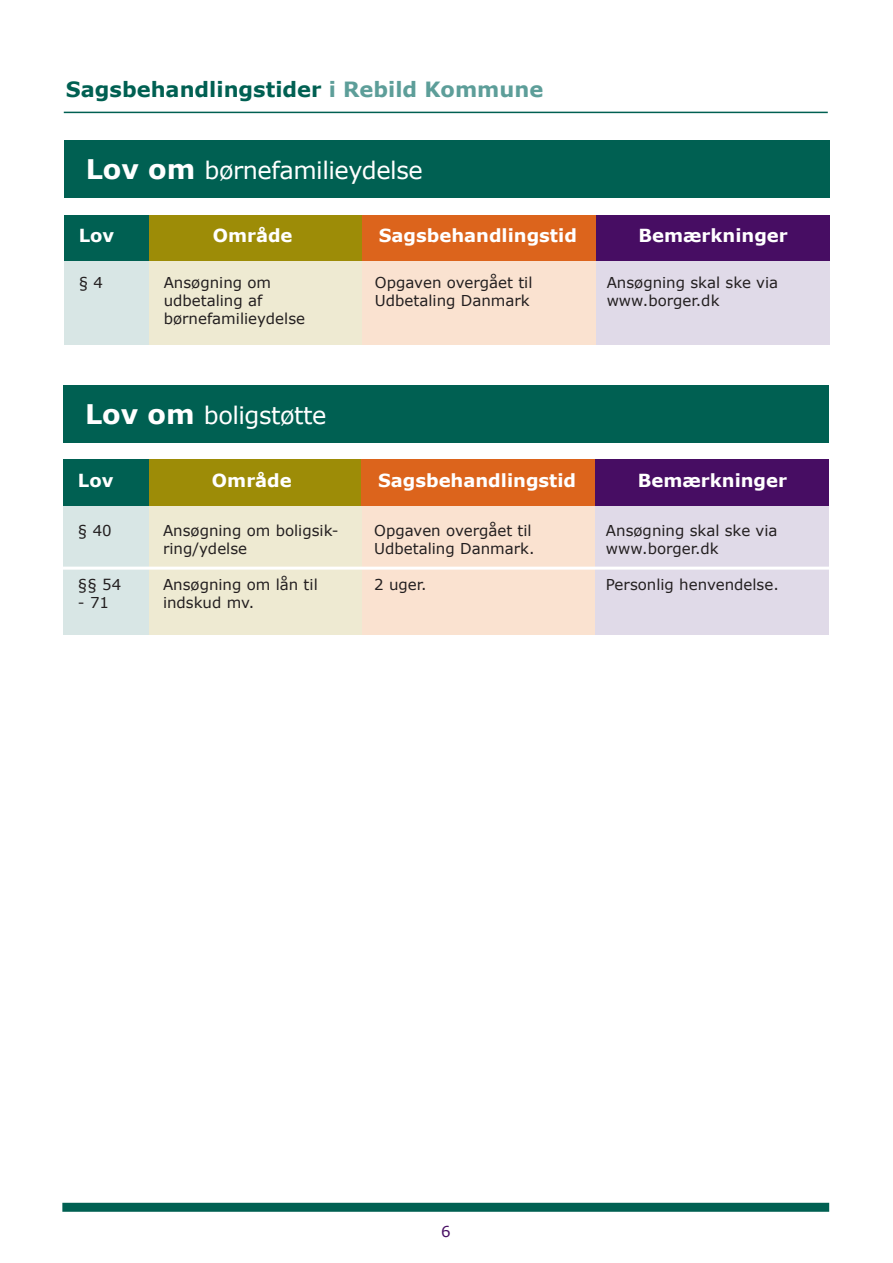
<style>
.page{position:relative;width:893px;height:1263px;background:#fff}
.page>*{position:absolute;margin:0;border:0;box-sizing:border-box;transform-origin:0 0}
.t1{font:24px "Verdana";letter-spacing:-.02em;color:#fff}
.t2{font:700 21px "Verdana";color:#006052}
.t3{font:700 18px "Verdana";color:#fff}
._52{font:15px/18px "Verdana";color:#231f20}
.t4{font:15px "Verdana";color:#470d63}
.s1{color:#5d9e99}
.s2{font-weight:700;font-size:27px}
</style>
<div class="page">
<div style="left:62px;top:1203px;width:767px;height:9px;background:#006052"></div>
<hr style="left:64px;top:112px;width:764px;height:1px;background:#006052">
<div style="left:64px;top:140px;width:766px;height:58px;background:#006052"></div>
<div style="left:64px;top:385px;width:765px;height:57px;background:#006052"></div>
<div style="left:64px;top:215px;width:86px;height:46px;background:#006052"></div>
<div style="left:64px;top:459px;width:85px;height:47px;background:#006052"></div>
<div style="left:150px;top:215px;width:212px;height:46px;background:#9d8c07"></div>
<div style="left:149px;top:459px;width:212px;height:47px;background:#9d8c07"></div>
<div style="left:362px;top:215px;width:234px;height:46px;background:#dc641c"></div>
<div style="left:361px;top:459px;width:234px;height:47px;background:#dc641c"></div>
<div style="left:596px;top:215px;width:234px;height:46px;background:#470d63"></div>
<div style="left:595px;top:459px;width:234px;height:47px;background:#470d63"></div>
<div style="left:64px;top:261px;width:86px;height:84px;background:#d8e6e5"></div>
<div style="left:596px;top:261px;width:234px;height:84px;background:#e0dae8"></div>
<div style="left:362px;top:261px;width:234px;height:84px;background:#fae2d0"></div>
<div style="left:150px;top:261px;width:212px;height:84px;background:#eeead2"></div>
<div style="left:64px;top:506px;width:85px;height:128px;background:#d8e6e5"></div>
<div style="left:595px;top:506px;width:234px;height:128px;background:#e0dae8"></div>
<div style="left:361px;top:506px;width:234px;height:128px;background:#fae2d0"></div>
<div style="left:149px;top:506px;width:212px;height:128px;background:#eeead2"></div>
<hr style="left:52px;top:567px;width:803px;height:3px;background:#fff">
<h2 class="t2" style="left:66px;top:75px;width:479px">Sagsbehandlingstider <span class="s1">i Rebild Kommune</span></h2>
<p class="t1" style="left:86px;top:154px;width:338px"><span class="s2">Lov om</span> børnefamilieydelse</p>
<p class="t3" style="left:79px;top:223px;width:37px">Lov</p>
<p class="t3" style="left:213px;top:223px;width:81px">Område</p>
<p class="t3" style="left:379px;top:223px;width:200px">Sagsbehandlingstid</p>
<p class="t3" style="left:638px;top:223px;width:151px">Bemærkninger</p>
<p class="_52" style="left:79px;top:273px;width:26px">§ 4</p>
<p class="_52" style="left:164px;top:273px;width:109px">Ansøgning om</p>
<p class="_52" style="left:164px;top:291px;width:100px">udbetaling af</p>
<p class="_52" style="left:164px;top:309px;width:143px">børnefamilieydelse</p>
<p class="t1" style="left:85px;top:399px;width:243px"><span class="s2">Lov om</span> boligstøtte</p>
<p class="_52" style="left:375px;top:273px;width:159px">Opgaven overgået til</p>
<p class="_52" style="left:375px;top:291px;width:156px">Udbetaling Danmark</p>
<p class="_52" style="left:607px;top:273px;width:173px">Ansøgning skal ske via www.borger.dk</p>
<p class="t3" style="left:78px;top:467px;width:37px">Lov</p>
<p class="t3" style="left:212px;top:467px;width:81px">Område</p>
<p class="t3" style="left:378px;top:467px;width:200px">Sagsbehandlingstid</p>
<p class="t3" style="left:638px;top:467px;width:151px">Bemærkninger</p>
<p class="_52" style="left:78px;top:521px;width:35px">§ 40</p>
<p class="_52" style="left:78px;top:575px;width:45px">§§ 54</p>
<p class="_52" style="left:78px;top:593px;width:33px">- 71</p>
<p class="_52" style="left:163px;top:521px;width:177px">Ansøgning om boligsik&shy;ring/ydelse</p>
<p class="_52" style="left:163px;top:575px;width:156px">Ansøgning om lån til indskud mv.</p>
<p class="_52" style="left:374px;top:521px;width:159px">Opgaven overgået til</p>
<p class="_52" style="left:374px;top:539px;width:162px">Udbetaling Danmark.</p>
<p class="_52" style="left:374px;top:575px;width:54px">2 uger.</p>
<p class="_52" style="left:606px;top:521px;width:173px">Ansøgning skal ske via www.borger.dk</p>
<p class="_52" style="left:606px;top:575px;width:174px">Personlig henvendelse.</p>
<p class="t4" style="left:441px;top:1221px;width:11px">6</p>
</div>
